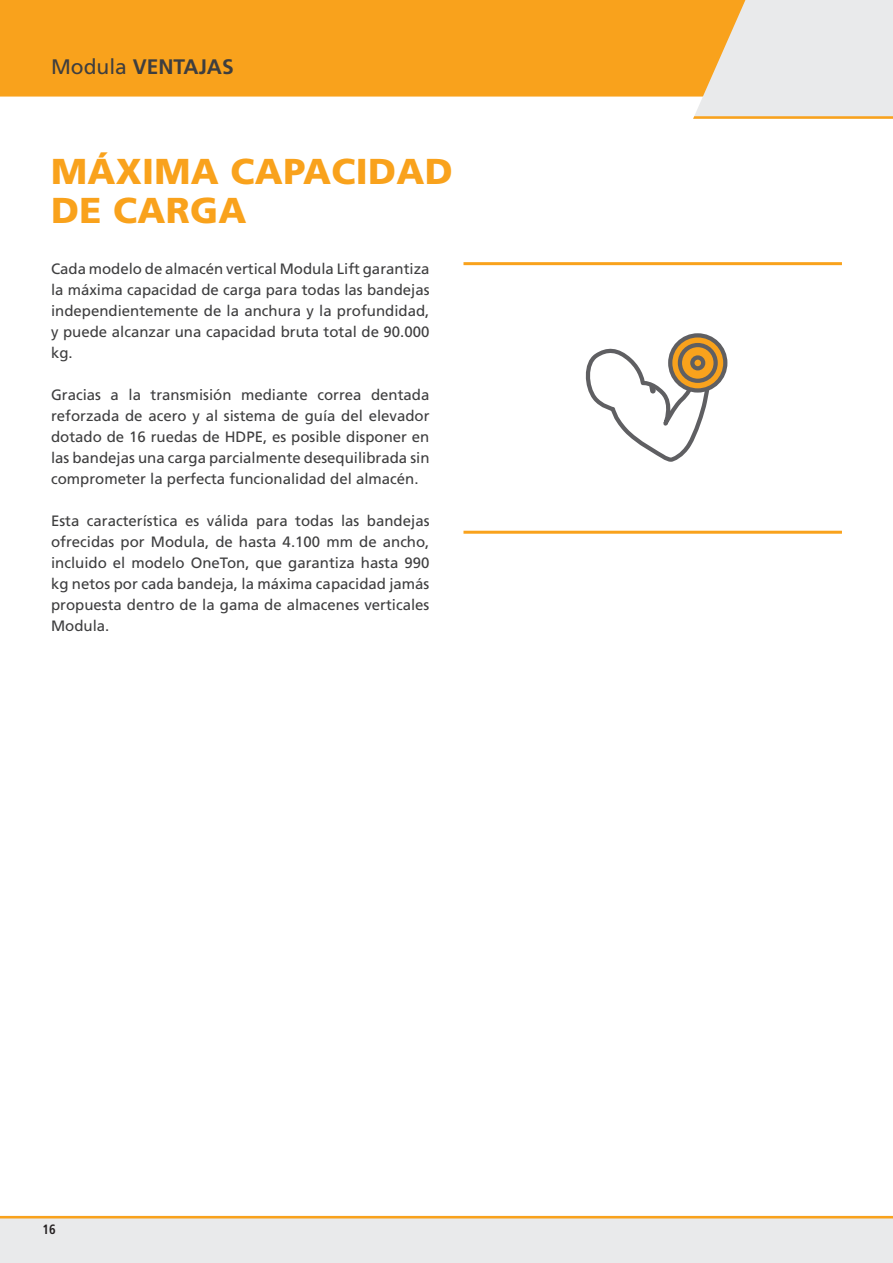
<style>
.page{position:relative;width:893px;height:1263px;background:#fff}
.page>*{position:absolute;margin:0;border:0;box-sizing:border-box;transform-origin:0 0}
.t1{font:900 36px/39px "Frutiger LT Std";letter-spacing:.01em;color:#f9a21c}
.t2{font:700 21px "Frutiger LT Std";color:#3e3e3f}
.t3{font:15px/21px "Frutiger LT Std";color:#3e3e3f;text-align:justify}
.t4{font:700 condensed 13.5px "Frutiger LT Std";color:#231f20;scale:.94 1}
.s1{font-weight:400}
</style>
<div class="page">
<div style="left:0;top:1216px;width:893px;height:47px;background:#e9eaeb"></div>
<div style="left:0;top:0;width:693px;height:97px;background:#f9a21c"></div>
<svg style="left:693px;top:0;width:200px;height:119px;background:#ebdeca"></svg>
<hr style="left:463px;top:262px;width:379px;height:3px;background:#f9a21c">
<hr style="left:463px;top:531px;width:379px;height:3px;background:#f9a21c">
<svg style="left:585px;top:343px;width:127px;height:119px"></svg>
<svg style="left:670px;top:335px;width:55px;height:55px;background:#d8942a"></svg>
<div style="left:668px;top:333px;width:59px;height:60px;border:4px solid #5f5f62;border-radius:50%"></div>
<div style="left:678px;top:343px;width:40px;height:40px;border:4px solid #5f5f62;border-radius:50%"></div>
<div style="left:690px;top:355px;width:15px;height:15px;border:4px solid #5f5f62;border-radius:50%"></div>
<h2 class="t2" style="left:51px;top:54px;width:184px"><span class="s1">Modula</span> VENTAJAS</h2>
<h1 class="t1" style="left:51px;top:152px;width:403px">MÁXIMA CAPACIDAD<br>DE CARGA</h1>
<p class="t3" style="left:51px;top:258px;width:380px">Cada modelo de almacén vertical Modula Lift garantiza la máxima capacidad de carga para todas las bandejas independientemente de la anchura y la profundidad, y puede alcanzar una capacidad bruta total de 90.000 kg.</p>
<p class="t3" style="left:51px;top:384px;width:380px">Gracias a la transmisión mediante correa dentada reforzada de acero y al sistema de guía del elevador dotado de 16 ruedas de HDPE, es posible disponer en las bandejas una carga parcialmente desequilibrada sin comprometer la perfecta funcionalidad del almacén.</p>
<p class="t3" style="left:51px;top:510px;width:380px">Esta característica es válida para todas las bandejas ofrecidas por Modula, de hasta 4.100 mm de ancho, incluido el modelo OneTon, que garantiza hasta 990 kg netos por cada bandeja, la máxima capacidad jamás propuesta dentro de la gama de almacenes verticales Modula.</p>
<p class="t4" style="left:43px;top:1221px;width:16px">16</p>
</div>
